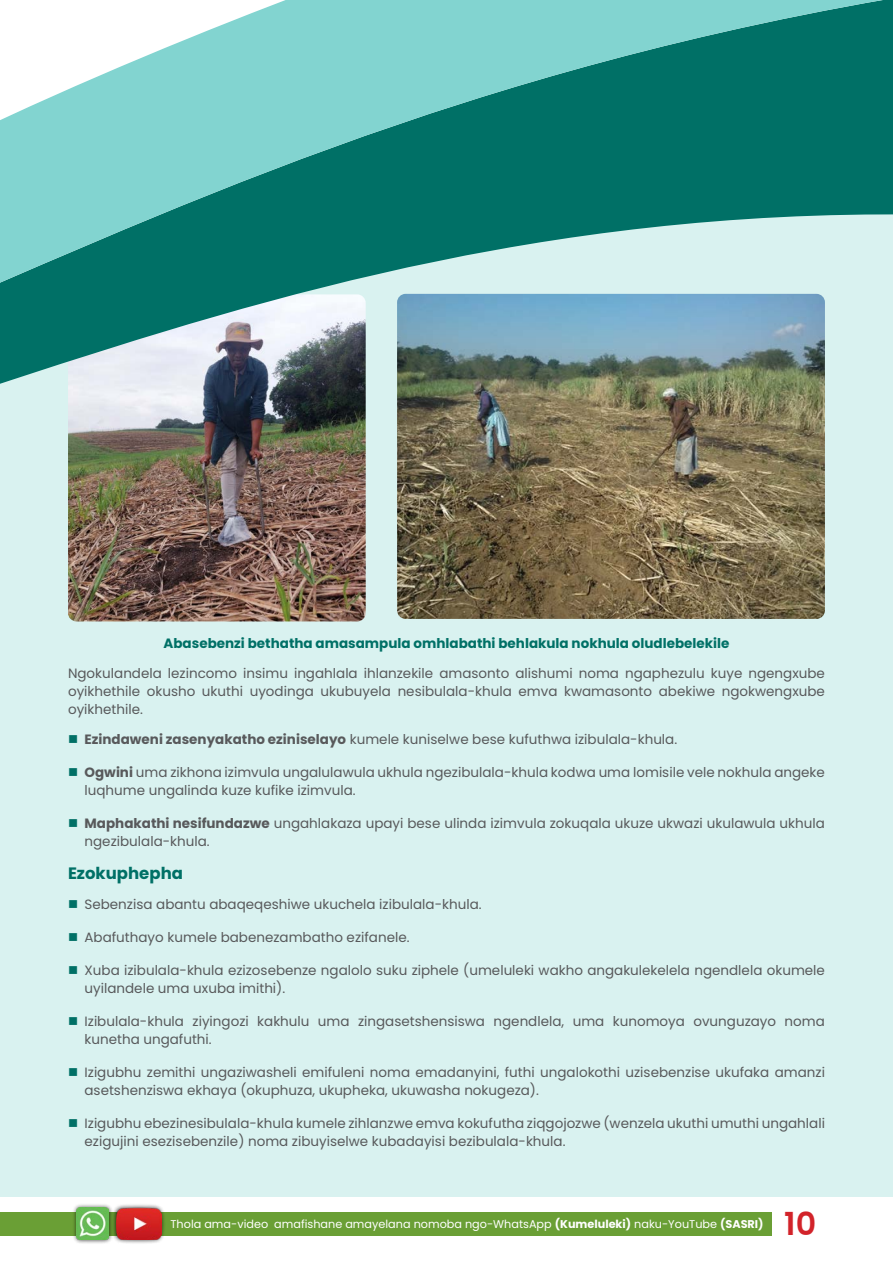
<style>
.page{position:relative;width:893px;height:1263px;background:#fff}
.page>*{position:absolute;margin:0;border:0;box-sizing:border-box;transform-origin:0 0}
.t1{font:600 31.65px "Poppins";color:#d2232a}
.t2{font:700 16.5px "Poppins";color:#007066}
.t3{font:13.5px/18px "Poppins";color:#58595b}
.t4{font:700 13.5px "Poppins";color:#007066}
.t5{font:11.25px "Poppins";color:#fff}
.s1{font-weight:700}
</style>
<div class="page">
<div style="left:0;top:475px;width:893px;height:722px;background:#d9f2f0"></div>
<img style="left:68px;top:475px;width:298px;height:146px">
<img style="left:397px;top:475px;width:428px;height:144px">
<svg style="left:0;top:0;width:893px;height:475px;background:#68a39d"></svg>
<div style="left:0;top:1212px;width:771px;height:23px;background:#6a9f35"></div>
<div style="left:111px;top:1203px;width:55px;height:41px;background:#000;opacity:.75"></div>
<img style="left:116px;top:1208px;width:46px;height:32px">
<div style="left:72px;top:1203px;width:41px;height:41px;background:#000;opacity:.75"></div>
<img style="left:77px;top:1208px;width:32px;height:32px">
<svg style="left:69px;top:735px;width:8px;height:8px"></svg>
<svg style="left:69px;top:768px;width:8px;height:8px"></svg>
<svg style="left:69px;top:819px;width:8px;height:8px"></svg>
<svg style="left:69px;top:900px;width:8px;height:8px"></svg>
<svg style="left:69px;top:933px;width:8px;height:8px"></svg>
<svg style="left:69px;top:966px;width:8px;height:8px"></svg>
<svg style="left:69px;top:1017px;width:8px;height:8px"></svg>
<svg style="left:69px;top:1068px;width:8px;height:8px"></svg>
<svg style="left:69px;top:1119px;width:8px;height:8px"></svg>
<p class="t4" style="left:164px;top:635px;width:567px">Abasebenzi bethatha amasampula omhlabathi behlakula nokhula oludlebelekile</p>
<p class="t3" style="left:68px;top:664px;width:758px;text-align:justify">Ngokulandela lezincomo insimu ingahlala ihlanzekile amasonto alishumi noma ngaphezulu kuye ngengxube oyikhethile okusho ukuthi uyodinga ukubuyela nesibulala-khula emva kwamasonto abekiwe ngokwengxube oyikhethile.</p>
<p class="t3" style="left:85px;top:730px;width:594px"><span class="s1">Ezindaweni zasenyakatho eziniselayo</span> kumele kuniselwe bese kufuthwa izibulala-khula.</p>
<p class="t3" style="left:85px;top:763px;width:742px"><span class="s1">Ogwini</span> uma zikhona izimvula ungalulawula ukhula ngezibulala-khula kodwa uma lomisile vele nokhula angeke luqhume ungalinda kuze kufike izimvula.</p>
<p class="t3" style="left:85px;top:814px;width:742px"><span class="s1">Maphakathi nesifundazwe</span> ungahlakaza upayi bese ulinda izimvula zokuqala ukuze ukwazi ukulawula ukhula ngezibulala-khula.</p>
<p class="t2" style="left:68px;top:863px;width:116px">Ezokuphepha</p>
<p class="t3" style="left:85px;top:895px;width:399px">Sebenzisa abantu abaqeqeshiwe ukuchela izibulala-khula.</p>
<p class="t3" style="left:85px;top:928px;width:327px">Abafuthayo kumele babenezambatho ezifanele.</p>
<p class="t3" style="left:85px;top:961px;width:742px">Xuba izibulala-khula ezizosebenze ngalolo suku ziphele (umeluleki wakho angakulekelela ngendlela okumele uyilandele uma uxuba imithi).</p>
<p class="t3" style="left:85px;top:1012px;width:742px">Izibulala-khula ziyingozi kakhulu uma zingasetshensiswa ngendlela, uma kunomoya ovunguzayo noma kunetha ungafuthi.</p>
<p class="t3" style="left:85px;top:1063px;width:742px">Izigubhu zemithi ungaziwasheli emifuleni noma emadanyini, futhi ungalokothi uzisebenzise ukufaka amanzi asetshenziswa ekhaya (okuphuza, ukupheka, ukuwasha nokugeza).</p>
<p class="t3" style="left:85px;top:1114px;width:742px">Izigubhu ebezinesibulala-khula kumele zihlanzwe emva kokufutha ziqgojozwe (wenzela ukuthi umuthi ungahlali ezigujini esezisebenzile) noma zibuyiselwe kubadayisi bezibulala-khula.</p>
<p class="t5" style="left:171px;top:1217px;width:595px">Thola ama-video amafishane amayelana nomoba ngo-WhatsApp <span class="s1">(Kumeluleki)</span> naku-YouTube <span class="s1">(SASRI)</span></p>
<h1 class="t1" style="left:784px;top:1205px;width:33px">10</h1>
</div>
